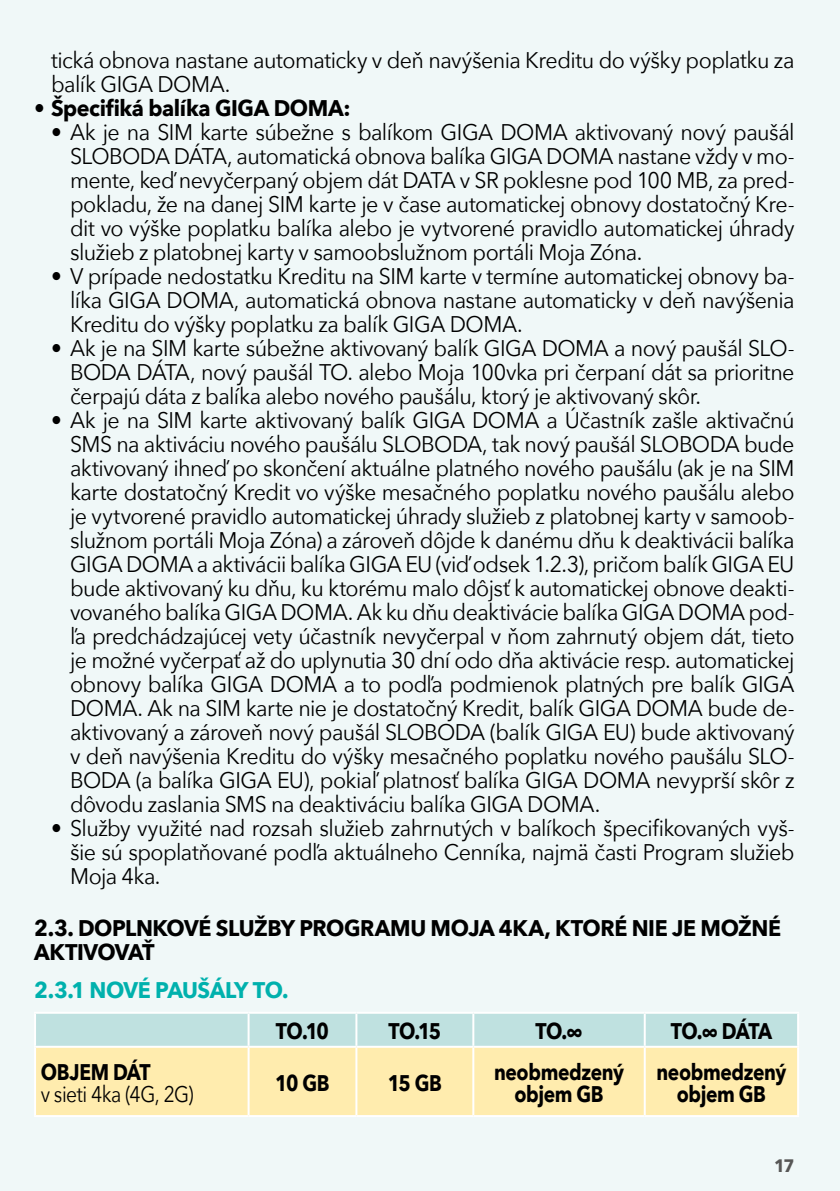
<style>
.page{position:relative;width:840px;height:1191px;background:#fff}
.page>*{position:absolute;margin:0;border:0;box-sizing:border-box;transform-origin:0 0}
.t1{font:22.6px/24px "Avenir Next";letter-spacing:-.025em;color:#000;text-align:justify;scale:.95 1}
.t2{font:700 22.6px/24px "Avenir Next";letter-spacing:-.02em;color:#000;scale:.95 1}
.t3{font:700 22.6px/22px "Avenir Next";letter-spacing:-.02em;color:#000;text-align:center;scale:.85 1}
.t4{font:700 22.6px "Avenir Next";letter-spacing:-.025em;color:#00b1ad;scale:.95 1}
.t5{font:22.6px "Avenir Next";letter-spacing:-.025em;color:#000;scale:.85 1}
.t6{font:700 18px "Avenir Next";color:#575756;scale:.95 1}
.s1{font-weight:400}
</style>
<div class="page">
<div style="left:0;top:0;width:839px;height:1191px;background:#f0f8f8"></div>
<div style="left:36px;top:1014px;width:760px;height:31px;background:#bfe1e0"></div>
<div style="left:36px;top:1047px;width:760px;height:68px;background:#ffecae"></div>
<hr style="left:34px;top:1011px;width:214px;height:2px;background:#fff">
<hr style="left:34px;top:1013px;width:2px;height:32px;background:#fff">
<hr style="left:248px;top:1011px;width:108px;height:2px;background:#fff">
<hr style="left:247px;top:1013px;width:2px;height:32px;background:#fff">
<hr style="left:356px;top:1011px;width:117px;height:2px;background:#fff">
<hr style="left:355px;top:1013px;width:2px;height:32px;background:#fff">
<hr style="left:473px;top:1011px;width:171px;height:2px;background:#fff">
<hr style="left:472px;top:1013px;width:2px;height:32px;background:#fff">
<hr style="left:644px;top:1011px;width:154px;height:2px;background:#fff">
<hr style="left:643px;top:1013px;width:2px;height:32px;background:#fff">
<hr style="left:796px;top:1013px;width:2px;height:32px;background:#fff">
<hr style="left:34px;top:1045px;width:214px;height:2px;background:#fff">
<hr style="left:34px;top:1047px;width:2px;height:68px;background:#fff">
<hr style="left:248px;top:1045px;width:108px;height:2px;background:#fff">
<hr style="left:247px;top:1047px;width:2px;height:68px;background:#fff">
<hr style="left:356px;top:1045px;width:117px;height:2px;background:#fff">
<hr style="left:355px;top:1047px;width:2px;height:68px;background:#fff">
<hr style="left:473px;top:1045px;width:171px;height:2px;background:#fff">
<hr style="left:472px;top:1047px;width:2px;height:68px;background:#fff">
<hr style="left:644px;top:1045px;width:154px;height:2px;background:#fff">
<hr style="left:643px;top:1047px;width:2px;height:68px;background:#fff">
<hr style="left:796px;top:1047px;width:2px;height:68px;background:#fff">
<hr style="left:34px;top:1115px;width:214px;height:2px;background:#fff">
<hr style="left:248px;top:1115px;width:108px;height:2px;background:#fff">
<hr style="left:356px;top:1115px;width:117px;height:2px;background:#fff">
<hr style="left:473px;top:1115px;width:171px;height:2px;background:#fff">
<hr style="left:644px;top:1115px;width:154px;height:2px;background:#fff">
<p class="t1" style="left:51px;top:47px;width:783px">tická obnova nastane automaticky v deň navýšenia Kreditu do výšky poplatku za balík GIGA DOMA.</p>
<p class="t2" style="left:34px;top:96px;width:334px"><span class="s1">•</span> Špecifiká balíka GIGA DOMA:</p>
<p class="t1" style="left:70px;top:119px;width:763px;text-indent:-19px">• Ak je na SIM karte súbežne s balíkom GIGA DOMA aktivovaný nový paušál SLOBODA DÁTA, automatická obnova balíka GIGA DOMA nastane vždy v mo&shy;mente, keď nevyčerpaný objem dát DATA v SR poklesne pod 100 MB, za pred&shy;pokladu, že na danej SIM karte je v čase automatickej obnovy dostatočný Kre&shy;dit vo výške poplatku balíka alebo je vytvorené pravidlo automatickej úhrady služieb z platobnej karty v samoobslužnom portáli Moja Zóna.</p>
<p class="t1" style="left:70px;top:263px;width:763px;text-indent:-19px">• V prípade nedostatku Kreditu na SIM karte v termíne automatickej obnovy ba&shy;líka GIGA DOMA, automatická obnova nastane automaticky v deň navýšenia Kreditu do výšky poplatku za balík GIGA DOMA.</p>
<p class="t1" style="left:70px;top:335px;width:763px;text-indent:-19px">• Ak je na SIM karte súbežne aktivovaný balík GIGA DOMA a nový paušál SLO-BODA DÁTA, nový paušál TO. alebo Moja 100vka pri čerpaní dát sa prioritne čerpajú dáta z balíka alebo nového paušálu, ktorý je aktivovaný skôr.</p>
<p class="t1" style="left:70px;top:407px;width:763px;text-indent:-19px">• Ak je na SIM karte aktivovaný balík GIGA DOMA a Účastník zašle aktivačnú SMS na aktiváciu nového paušálu SLOBODA, tak nový paušál SLOBODA bude aktivovaný ihneď po skončení aktuálne platného nového paušálu (ak je na SIM karte dostatočný Kredit vo výške mesačného poplatku nového paušálu alebo je vytvorené pravidlo automatickej úhrady služieb z platobnej karty v samoob&shy;služnom portáli Moja Zóna) a zároveň dôjde k danému dňu k deaktivácii balíka GIGA DOMA a aktivácii balíka GIGA EU (viď odsek 1.2.3), pričom balík GIGA EU bude aktivovaný ku dňu, ku ktorému malo dôjsť k automatickej obnove deakti&shy;vovaného balíka GIGA DOMA. Ak ku dňu deaktivácie balíka GIGA DOMA pod&shy;ľa predchádzajúcej vety účastník nevyčerpal v ňom zahrnutý objem dát, tieto je možné vyčerpať až do uplynutia 30 dní odo dňa aktivácie resp. automatickej obnovy balíka GIGA DOMA a to podľa podmienok platných pre balík GIGA DOMA. Ak na SIM karte nie je dostatočný Kredit, balík GIGA DOMA bude de&shy;aktivovaný a zároveň nový paušál SLOBODA (balík GIGA EU) bude aktivovaný v deň navýšenia Kreditu do výšky mesačného poplatku nového paušálu SLO-BODA (a balíka GIGA EU), pokiaľ platnosť balíka GIGA DOMA nevyprší skôr z dôvodu zaslania SMS na deaktiváciu balíka GIGA DOMA.</p>
<p class="t1" style="left:70px;top:815px;width:763px;text-indent:-19px">• Služby využité nad rozsah služieb zahrnutých v balíkoch špecifikovaných vyš&shy;šie sú spoplatňované podľa aktuálneho Cenníka, najmä časti Program služieb Moja 4ka.</p>
<p class="t2" style="left:34px;top:915px;width:787px">2.3. DOPLNKOVÉ SLUŽBY PROGRAMU MOJA 4KA, KTORÉ NIE JE MOŽNÉ<br>AKTIVOVAŤ</p>
<p class="t4" style="left:34px;top:970px;width:269px">2.3.1 NOVÉ PAUŠÁLY TO.</p>
<p class="t3" style="left:276px;top:1019px;width:64px">TO.10</p>
<p class="t3" style="left:388px;top:1019px;width:64px">TO.15</p>
<p class="t3" style="left:535px;top:1019px;width:57px">TO.∞</p>
<p class="t3" style="left:670px;top:1019px;width:120px">TO.∞ DÁTA</p>
<p class="t3" style="left:41px;top:1060px;width:131px">OBJEM DÁT</p>
<p class="t5" style="left:41px;top:1074px;width:181px">v sieti 4ka (4G, 2G)</p>
<p class="t3" style="left:275px;top:1071px;width:66px">10 GB</p>
<p class="t3" style="left:387px;top:1071px;width:65px">15 GB</p>
<p class="t3" style="left:494px;top:1060px;width:154px">neobmedzený objem GB</p>
<p class="t3" style="left:656px;top:1060px;width:154px">neobmedzený objem GB</p>
<p class="t6" style="left:773px;top:1150px;width:23px">17</p>
</div>
